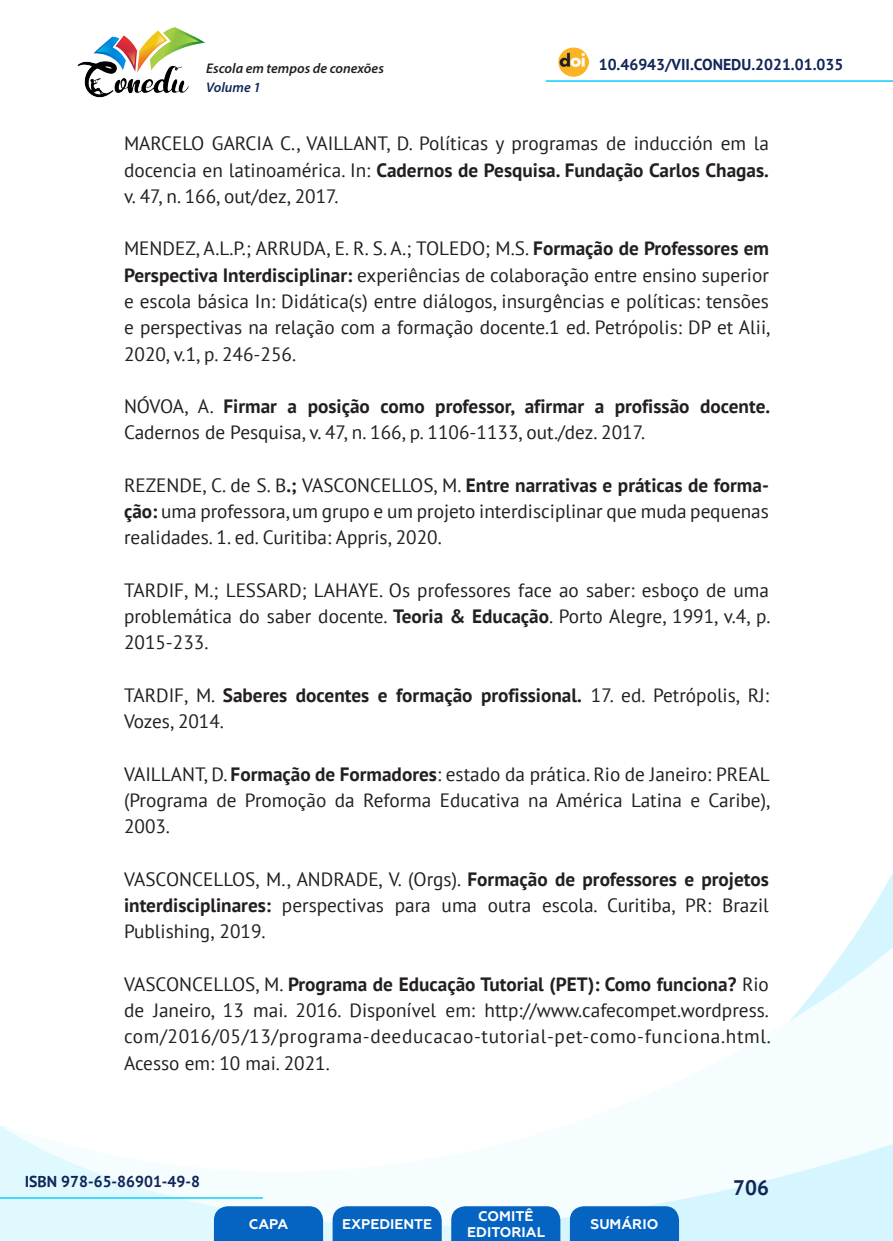
<style>
.page{position:relative;width:893px;height:1241px;background:#fff}
.page>*{position:absolute;margin:0;border:0;box-sizing:border-box;transform-origin:0 0}
.t1{font:700 21px "PT Sans";color:#112558}
._17_REFERENCIAS{font:19.25px/26.2px "PT Sans";color:#231f20;text-align:justify}
.t2{font:700 15.75px "PT Sans";color:#112558}
.t3{font:700 14px/16.8px "Geometria";color:#fff;text-align:center}
.t4{font:italic 600 14px "Myriad Pro";color:#231f20}
.t5{font:italic 600 14px "Myriad Pro";color:#112558}
.s1{font-weight:700}
</style>
<div class="page">
<svg style="left:848px;top:873px;width:45px;height:73px"></svg>
<svg style="left:0;top:946px;width:893px;height:294px"></svg>
<hr style="left:0;top:1196px;width:263px;height:2px;background:#2dd4fe">
<hr style="left:546px;top:80px;width:347px;height:2px;background:#2dd4fe">
<img style="left:559px;top:47px;width:30px;height:30px">
<img style="left:77px;top:27px;width:128px;height:71px">
<svg style="left:214px;top:1205px;width:109px;height:35px;background:#126bc4"></svg>
<svg style="left:333px;top:1205px;width:109px;height:35px;background:#126bc4"></svg>
<svg style="left:451px;top:1205px;width:109px;height:35px;background:#126bc4"></svg>
<svg style="left:570px;top:1205px;width:109px;height:35px;background:#116bc4"></svg>
<p class="t4" style="left:206px;top:59px;width:179px">Escola em tempos de conexões</p>
<p class="t2" style="left:599px;top:54px;width:246px">10.46943/VII.CONEDU.2021.01.035</p>
<p class="t5" style="left:206px;top:78px;width:56px">Volume 1</p>
<p class="_17_REFERENCIAS" style="left:124px;top:130px;width:646px">MARCELO GARCIA C., VAILLANT, D. Políticas y programas de inducción em la docencia en latinoamérica. In: <span class="s1">Cadernos de Pesquisa. Fundação Carlos Chagas. </span>v. 47, n. 166, out/dez, 2017.</p>
<p class="_17_REFERENCIAS" style="left:124px;top:235px;width:648px">MENDEZ, A.L.P.; ARRUDA, E. R. S. A.; TOLEDO; M.S. <span class="s1">Formação de Professores em Perspectiva Interdisciplinar:</span> experiências de colaboração entre ensino superior e escola básica In: Didática(s) entre diálogos, insurgências e políticas: tensões e perspectivas na relação com a formação docente.1 ed. Petrópolis: DP et Alii, 2020, v.1, p. 246-256.</p>
<p class="_17_REFERENCIAS" style="left:124px;top:392px;width:648px">NÓVOA, A. <span class="s1">Firmar a posição como professor, afirmar a profissão docente.<br></span>Cadernos de Pesquisa, v. 47, n. 166, p. 1106-1133, out./dez. 2017.</p>
<p class="_17_REFERENCIAS" style="left:124px;top:471px;width:646px">REZENDE, C. de S. B<span class="s1">.;</span> VASCONCELLOS, M. <span class="s1">Entre narrativas e práticas de forma&shy;ção:</span> uma professora, um grupo e um projeto interdisciplinar que muda pequenas realidades. 1. ed. Curitiba: Appris, 2020.</p>
<p class="_17_REFERENCIAS" style="left:124px;top:576px;width:648px">TARDIF, M.; LESSARD; LAHAYE. Os professores face ao saber: esboço de uma problemática do saber docente. <span class="s1">Teoria &amp; Educação</span>. Porto Alegre, 1991, v.4, p.<br>2015-233.</p>
<p class="_17_REFERENCIAS" style="left:124px;top:681px;width:646px">TARDIF, M. <span class="s1">Saberes docentes e formação profissional.</span> 17. ed. Petrópolis, RJ:<br>Vozes, 2014.</p>
<p class="_17_REFERENCIAS" style="left:124px;top:760px;width:648px">VAILLANT, D. <span class="s1">Formação de Formadores</span>: estado da prática. Rio de Janeiro: PREAL (Programa de Promoção da Reforma Educativa na América Latina e Caribe), 2003.</p>
<p class="_17_REFERENCIAS" style="left:124px;top:865px;width:646px">VASCONCELLOS, M., ANDRADE, V. (Orgs). <span class="s1">Formação de professores e projetos interdisciplinares:</span> perspectivas para uma outra escola. Curitiba, PR: Brazil Publishing, 2019.</p>
<p class="_17_REFERENCIAS" style="left:124px;top:970px;width:648px">VASCONCELLOS, M. <span class="s1">Programa de Educação Tutorial (PET): Como funciona?</span> Rio de Janeiro, 13 mai. 2016. Disponível em: http://www.cafecompet.wordpress. com/2016/05/13/programa-deeducacao-tutorial-pet-como-funciona.html.<br>Acesso em: 10 mai. 2021.</p>
<p class="t2" style="left:25px;top:1170px;width:177px">ISBN 978-65-86901-49-8</p>
<p class="t3" style="left:249px;top:1215px;width:41px">CAPA</p>
<p class="t3" style="left:342px;top:1215px;width:92px">EXPEDIENTE</p>
<p class="t3" style="left:467px;top:1207px;width:79px">COMITÊ<br>EDITORIAL</p>
<p class="t3" style="left:590px;top:1215px;width:69px">SUMÁRIO</p>
<p class="t1" style="left:733px;top:1173px;width:37px">706</p>
</div>
